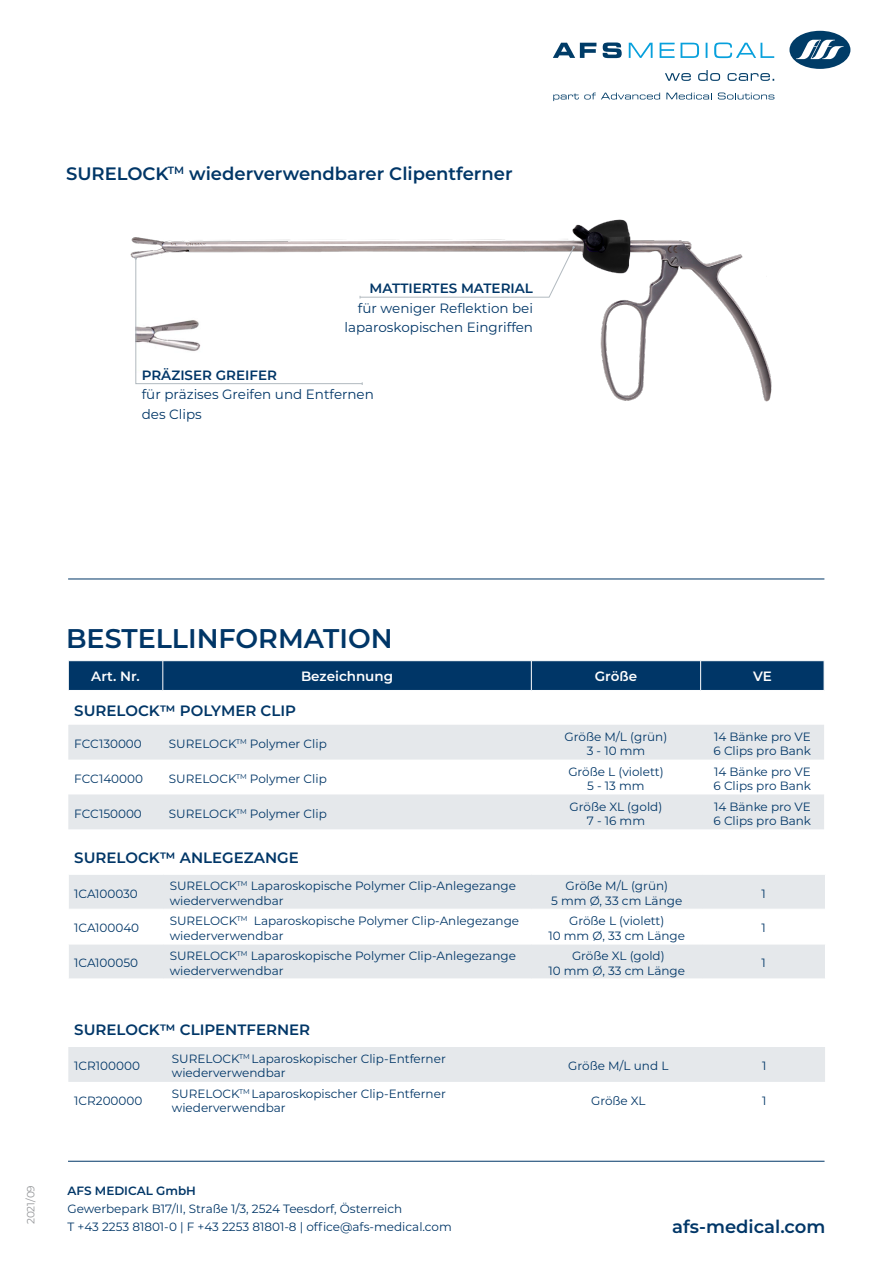
<style>
.page{position:relative;width:893px;height:1263px;background:#fff}
.page>*{position:absolute;margin:0;border:0;box-sizing:border-box;transform-origin:0 0}
.t1{font:600 27px "Montserrat";color:#003667}
.Absatzformat_1{font:600 18px "Montserrat";color:#003667}
.t2{font:600 15px "Montserrat";color:#003667}
.Absatzformat_1-2{font:13.5px/19.5px "Montserrat";color:#003667}
.Absatzformat_1-3{font:600 13.5px "Montserrat";color:#003667}
.t3{font:600 13.5px "Montserrat";color:#fff}
.t4{font:12px/14.4px "Montserrat";color:#003667}
.t5{font:600 12px "Montserrat";color:#003667}
.t6{font:10.5px "Montserrat";color:#939598}
</style>
<div class="page">
<hr style="left:68px;top:1161px;width:756px;height:1px;background:#003667">
<svg style="left:553px;top:93px;width:107px;height:8px"></svg>
<svg style="left:666px;top:93px;width:46px;height:6px"></svg>
<svg style="left:718px;top:93px;width:56px;height:6px"></svg>
<div style="left:789px;top:31px;width:61px;height:38px;background:#003c67;border-radius:50%"></div>
<svg style="left:665px;top:70px;width:109px;height:11px"></svg>
<svg style="left:629px;top:43px;width:145px;height:15px"></svg>
<svg style="left:796px;top:40px;width:48px;height:19px"></svg>
<svg style="left:553px;top:43px;width:69px;height:15px"></svg>
<svg style="left:68px;top:725px;width:756px;height:104px;fill:#e5e8eb"></svg>
<div style="left:68px;top:661px;width:757px;height:29px;background:#003667"></div>
<div style="left:68px;top:1047px;width:757px;height:35px;background:#e5e8eb"></div>
<svg style="left:69px;top:875px;width:756px;height:104px;fill:#e5e8eb"></svg>
<hr style="left:68px;top:909px;width:96px;height:1px;background:#fff">
<hr style="left:164px;top:909px;width:367px;height:1px;background:#fff">
<hr style="left:531px;top:909px;width:171px;height:1px;background:#fff">
<hr style="left:702px;top:909px;width:124px;height:1px;background:#fff">
<hr style="left:68px;top:944px;width:96px;height:1px;background:#fff">
<hr style="left:164px;top:944px;width:367px;height:1px;background:#fff">
<hr style="left:531px;top:944px;width:171px;height:1px;background:#fff">
<hr style="left:702px;top:944px;width:124px;height:1px;background:#fff">
<hr style="left:68px;top:579px;width:756px;height:1px;background:#003667">
<img style="left:130px;top:219px;width:642px;height:183px">
<svg style="left:135px;top:246px;width:440px;height:139px"></svg>
<p class="Absatzformat_1" style="left:66px;top:161px;width:448px">SURELOCK<sup>TM</sup> wiederverwendbarer Clipentferner</p>
<p class="Absatzformat_1-3" style="left:370px;top:279px;width:165px">MATTIERTES MATERIAL</p>
<p class="Absatzformat_1-2" style="left:358px;top:298px;width:177px">für weniger Reflektion bei</p>
<p class="Absatzformat_1-2" style="left:345px;top:317px;width:190px">laparoskopischen Eingriffen</p>
<p class="Absatzformat_1-3" style="left:142px;top:365px;width:137px">PRÄZISER GREIFER</p>
<p class="Absatzformat_1-2" style="left:142px;top:384px;width:234px">für präzises Greifen und Entfernen des Clips</p>
<p class="t6" style="left:24px;top:1224px;width:41px;rotate:-90deg">2021/09</p>
<p class="t1" style="left:66px;top:619px;width:328px">BESTELLINFORMATION</p>
<p class="t3" style="left:91px;top:666px;width:50px">Art. Nr.</p>
<p class="t3" style="left:301px;top:666px;width:94px">Bezeichnung</p>
<p class="t3" style="left:595px;top:666px;width:44px">Größe</p>
<p class="t3" style="left:753px;top:666px;width:20px">VE</p>
<p class="t2" style="left:74px;top:700px;width:223px">SURELOCK™ POLYMER CLIP</p>
<p class="t4" style="left:74px;top:736px;width:69px">FCC130000</p>
<p class="t4" style="left:169px;top:736px;width:159px">SURELOCK<sup>TM</sup> Polymer Clip</p>
<p class="t4" style="left:565px;top:729px;width:104px">Größe M/L (grün)</p>
<p class="t4" style="left:587px;top:743px;width:60px">3 - 10 mm</p>
<p class="t4" style="left:714px;top:729px;width:98px">14 Bänke pro VE</p>
<p class="t4" style="left:714px;top:743px;width:99px">6 Clips pro Bank</p>
<p class="t4" style="left:74px;top:771px;width:70px">FCC140000</p>
<p class="t4" style="left:169px;top:771px;width:159px">SURELOCK<sup>TM</sup> Polymer Clip</p>
<p class="t4" style="left:74px;top:806px;width:69px">FCC150000</p>
<p class="t4" style="left:169px;top:806px;width:159px">SURELOCK<sup>TM</sup> Polymer Clip</p>
<p class="t4" style="left:568px;top:764px;width:97px">Größe L (violett)</p>
<p class="t4" style="left:587px;top:778px;width:59px">5 - 13 mm</p>
<p class="t4" style="left:570px;top:799px;width:94px">Größe XL (gold)</p>
<p class="t4" style="left:587px;top:813px;width:60px">7 - 16 mm</p>
<p class="t2" style="left:74px;top:847px;width:226px">SURELOCK™ ANLEGEZANGE</p>
<p class="t4" style="left:74px;top:886px;width:65px">1CA100030</p>
<p class="t4" style="left:170px;top:878px;width:348px">SURELOCK<sup>TM</sup> Laparoskopische Polymer Clip-Anlegezange wiederverwendbar</p>
<p class="t4" style="left:565px;top:878px;width:104px">Größe M/L (grün)</p>
<p class="t4" style="left:551px;top:893px;width:133px">5 mm Ø, 33 cm Länge</p>
<p class="t4" style="left:74px;top:920px;width:66px">1CA100040</p>
<p class="t4" style="left:170px;top:913px;width:351px">SURELOCK<sup>TM</sup> Laparoskopische Polymer Clip-Anlegezange wiederverwendbar</p>
<p class="t4" style="left:569px;top:913px;width:97px">Größe L (violett)</p>
<p class="t4" style="left:548px;top:928px;width:138px">10 mm Ø, 33 cm Länge</p>
<p class="t4" style="left:74px;top:955px;width:65px">1CA100050</p>
<p class="t4" style="left:170px;top:948px;width:348px">SURELOCK<sup>TM</sup> Laparoskopische Polymer Clip-Anlegezange wiederverwendbar</p>
<p class="t4" style="left:572px;top:948px;width:94px">Größe XL (gold)</p>
<p class="t4" style="left:548px;top:962px;width:138px">10 mm Ø, 33 cm Länge</p>
<p class="t4" style="left:714px;top:764px;width:98px">14 Bänke pro VE</p>
<p class="t4" style="left:714px;top:778px;width:99px">6 Clips pro Bank</p>
<p class="t4" style="left:714px;top:799px;width:98px">14 Bänke pro VE</p>
<p class="t4" style="left:714px;top:813px;width:99px">6 Clips pro Bank</p>
<p class="t4" style="left:762px;top:886px;width:6px">1</p>
<p class="t4" style="left:762px;top:920px;width:6px">1</p>
<p class="t4" style="left:762px;top:955px;width:6px">1</p>
<p class="t2" style="left:74px;top:1019px;width:237px">SURELOCK™ CLIPENTFERNER</p>
<p class="t4" style="left:74px;top:1058px;width:67px">1CR100000</p>
<p class="t4" style="left:172px;top:1051px;width:275px">SURELOCK<sup>TM</sup> Laparoskopischer Clip-Entferner</p>
<p class="t4" style="left:172px;top:1065px;width:115px">wiederverwendbar</p>
<p class="t4" style="left:74px;top:1093px;width:70px">1CR200000</p>
<p class="t4" style="left:172px;top:1086px;width:275px">SURELOCK<sup>TM</sup> Laparoskopischer Clip-Entferner</p>
<p class="t4" style="left:172px;top:1100px;width:115px">wiederverwendbar</p>
<p class="t5" style="left:67px;top:1182px;width:130px">AFS MEDICAL GmbH</p>
<p class="t4" style="left:67px;top:1199px;width:386px;line-height:18px">Gewerbepark B17/II, Straße 1/3, 2524 Teesdorf, Österreich<br>T +43 2253 81801-0 | F +43 2253 81801-8 | office@afs-medical.com</p>
<p class="t4" style="left:568px;top:1058px;width:102px">Größe M/L und L</p>
<p class="t4" style="left:762px;top:1058px;width:6px">1</p>
<p class="t4" style="left:591px;top:1093px;width:56px">Größe XL</p>
<p class="t4" style="left:762px;top:1093px;width:6px">1</p>
<h2 class="Absatzformat_1" style="left:672px;top:1214px;width:155px">afs-medical.com</h2>
</div>
